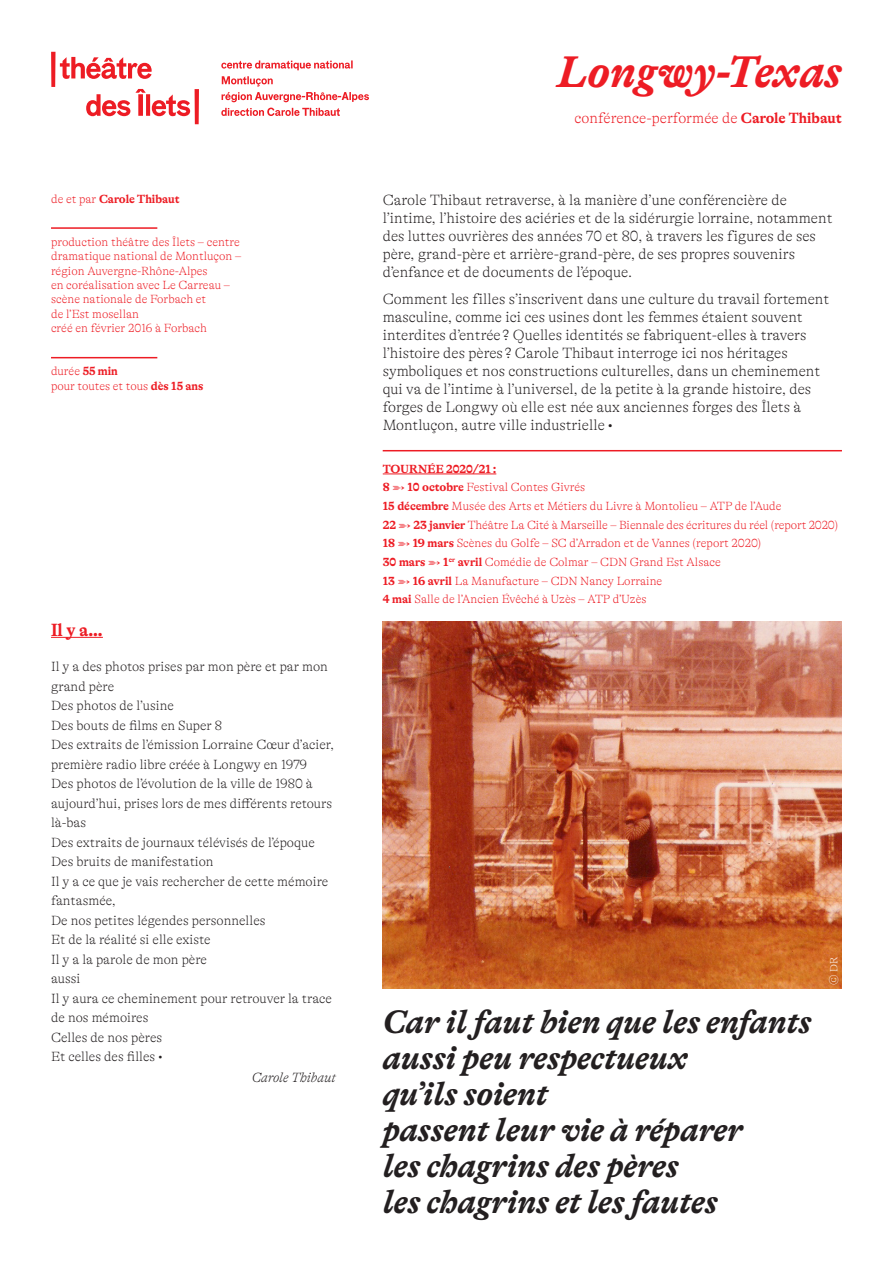
<style>
.page{position:relative;width:893px;height:1263px;background:#fff}
.page>*{position:absolute;margin:0;border:0;box-sizing:border-box;transform-origin:0 0}
.t1{font:italic 700 45px "GT Alpina";color:#ed1c24}
.t2{font:italic 700 33px/36px "GT Alpina";color:#231f20}
.t3{font:700 18px "GT Alpina";color:#ed1c24}
.t4{font:100 15px/18px "GT Alpina";color:#231f20}
.t5{font:100 15px "GT Alpina";color:#ed1c24}
.t6{font:100 13.5px/19.5px "GT Alpina";color:#231f20}
.t7{font:italic 100 13.5px "GT Alpina";color:#231f20}
.t8{font:100 12px/14.4px "GT Alpina";color:#ed1c24}
.t9{font:700 12px "GT Alpina";color:#ed1c24}
.t10{font:100 10.5px "GT Alpina";color:#fff}
.s1{font-weight:100}
.s2{font-weight:700}
</style>
<div class="page">
<hr style="left:51px;top:227px;width:106px;height:2px;background:#ed1c24">
<hr style="left:51px;top:357px;width:106px;height:1px;background:#ed1c24">
<hr style="left:383px;top:450px;width:459px;height:1px;background:#ed1c24">
<hr style="left:383px;top:474px;width:113px;height:1px;background:#ed1c24">
<hr style="left:51px;top:637px;width:52px;height:1px;background:#ed1c24">
<img style="left:383px;top:621px;width:459px;height:368px">
<svg style="left:51px;top:52px;width:318px;height:72px"></svg>
<p class="t9" style="left:51px;top:192px;width:130px"><span class="s1">de et par</span> Carole Thibaut</p>
<p class="t8" style="left:51px;top:235px;width:192px;text-align:justify">production théâtre des Îlets – centre dramatique national de Montluçon – région Auvergne-Rhône-Alpes</p>
<p class="t8" style="left:51px;top:278px;width:180px">en coréalisation avec Le Carreau – scène nationale de Forbach et<br>de l’Est mosellan</p>
<p class="t8" style="left:51px;top:321px;width:157px">créé en février 2016 à Forbach</p>
<p class="t8" style="left:51px;top:364px;width:154px">durée <span class="s2">55 min<br></span>pour toutes et tous <span class="s2">dès 15 ans</span></p>
<p class="t3" style="left:51px;top:619px;width:53px">Il y a…</p>
<p class="t6" style="left:51px;top:657px;width:278px">Il y a des photos prises par mon père et par mon grand père</p>
<p class="t6" style="left:51px;top:696px;width:124px">Des photos de l’usine</p>
<p class="t6" style="left:51px;top:716px;width:173px">Des bouts de films en Super 8</p>
<p class="t6" style="left:51px;top:735px;width:285px">Des extraits de l’émission Lorraine Cœur d’acier, première radio libre créée à Longwy en 1979</p>
<p class="t6" style="left:51px;top:774px;width:283px">Des photos de l’évolution de la ville de 1980 à aujourd’hui, prises lors de mes différents retours là-bas</p>
<p class="t6" style="left:51px;top:833px;width:265px">Des extraits de journaux télévisés de l’époque</p>
<p class="t6" style="left:51px;top:852px;width:164px">Des bruits de manifestation</p>
<p class="t6" style="left:51px;top:872px;width:279px">Il y a ce que je vais rechercher de cette mémoire fantasmée,</p>
<p class="t6" style="left:51px;top:911px;width:216px">De nos petites légendes personnelles</p>
<p class="t6" style="left:51px;top:930px;width:161px">Et de la réalité si elle existe</p>
<p class="t6" style="left:51px;top:950px;width:158px">Il y a la parole de mon père</p>
<p class="t6" style="left:51px;top:969px;width:31px">aussi</p>
<p class="t6" style="left:51px;top:989px;width:283px">Il y aura ce cheminement pour retrouver la trace de nos mémoires</p>
<p class="t6" style="left:51px;top:1028px;width:113px">Celles de nos pères</p>
<p class="t6" style="left:51px;top:1047px;width:113px">Et celles des filles •</p>
<p class="t7" style="left:252px;top:1070px;width:86px">Carole Thibaut</p>
<p class="t1" style="left:558px;top:46px;width:286px">Longwy-Texas</p>
<p class="t5" style="left:575px;top:110px;width:269px">conférence-performée de <span class="s2">Carole Thibaut</span></p>
<p class="t4" style="left:383px;top:191px;width:451px">Carole Thibaut retraverse, à la manière d’une conférencière de l’intime, l’histoire des aciéries et de la sidérurgie lorraine, notamment des luttes ouvrières des années 70 et 80, à travers les figures de ses père, grand-père et arrière-grand-père, de ses propres souvenirs d’enfance et de documents de l’époque.</p>
<p class="t4" style="left:383px;top:290px;width:448px">Comment les filles s’inscrivent dans une culture du travail fortement masculine, comme ici ces usines dont les femmes étaient souvent interdites d’entrée ? Quelles identités se fabriquent-elles à travers l’histoire des pères ? Carole Thibaut interroge ici nos héritages symboliques et nos constructions culturelles, dans un cheminement qui va de l’intime à l’universel, de la petite à la grande histoire, des forges de Longwy où elle est née aux anciennes forges des Îlets à Montluçon, autre ville industrielle •</p>
<p class="t9" style="left:383px;top:462px;width:115px">TOURNÉE 2020/21 :</p>
<p class="t8" style="left:383px;top:480px;width:204px"><span class="s2">8</span> ➳ <span class="s2">10 octobre</span> Festival Contes Givrés</p>
<p class="t8" style="left:383px;top:499px;width:400px"><span class="s2">15 décembre</span> Musée des Arts et Métiers du Livre à Montolieu – ATP de l’Aude</p>
<p class="t8" style="left:383px;top:518px;width:457px"><span class="s2">22</span> ➳ <span class="s2">23 janvier</span> Théâtre La Cité à Marseille – Biennale des écritures du réel (report 2020)</p>
<p class="t8" style="left:383px;top:536px;width:380px"><span class="s2">18</span> ➳ <span class="s2">19 mars</span> Scènes du Golfe – SC d’Arradon et de Vannes (report 2020)</p>
<p class="t8" style="left:383px;top:555px;width:340px"><span class="s2">30 mars</span> ➳ <span class="s2">1</span><sup>er</sup> <span class="s2">avril</span> Comédie de Colmar – CDN Grand Est Alsace</p>
<p class="t8" style="left:383px;top:573px;width:281px"><span class="s2">13</span> ➳ <span class="s2">16 avril</span> La Manufacture – CDN Nancy Lorraine</p>
<p class="t8" style="left:383px;top:592px;width:265px"><span class="s2">4 mai</span> Salle de l’Ancien Évêché à Uzès – ATP d’Uzès</p>
<p class="t2" style="left:383px;top:1004px;width:430px">Car il faut bien que les enfants</p>
<p class="t2" style="left:383px;top:1040px;width:307px">aussi peu respectueux qu’ils soient</p>
<p class="t2" style="left:383px;top:1112px;width:362px">passent leur vie à réparer les chagrins des pères</p>
<p class="t2" style="left:383px;top:1184px;width:337px">les chagrins et les fautes</p>
<p class="t10" style="left:828px;top:985px;width:29px;rotate:-90deg">© DR</p>
</div>
